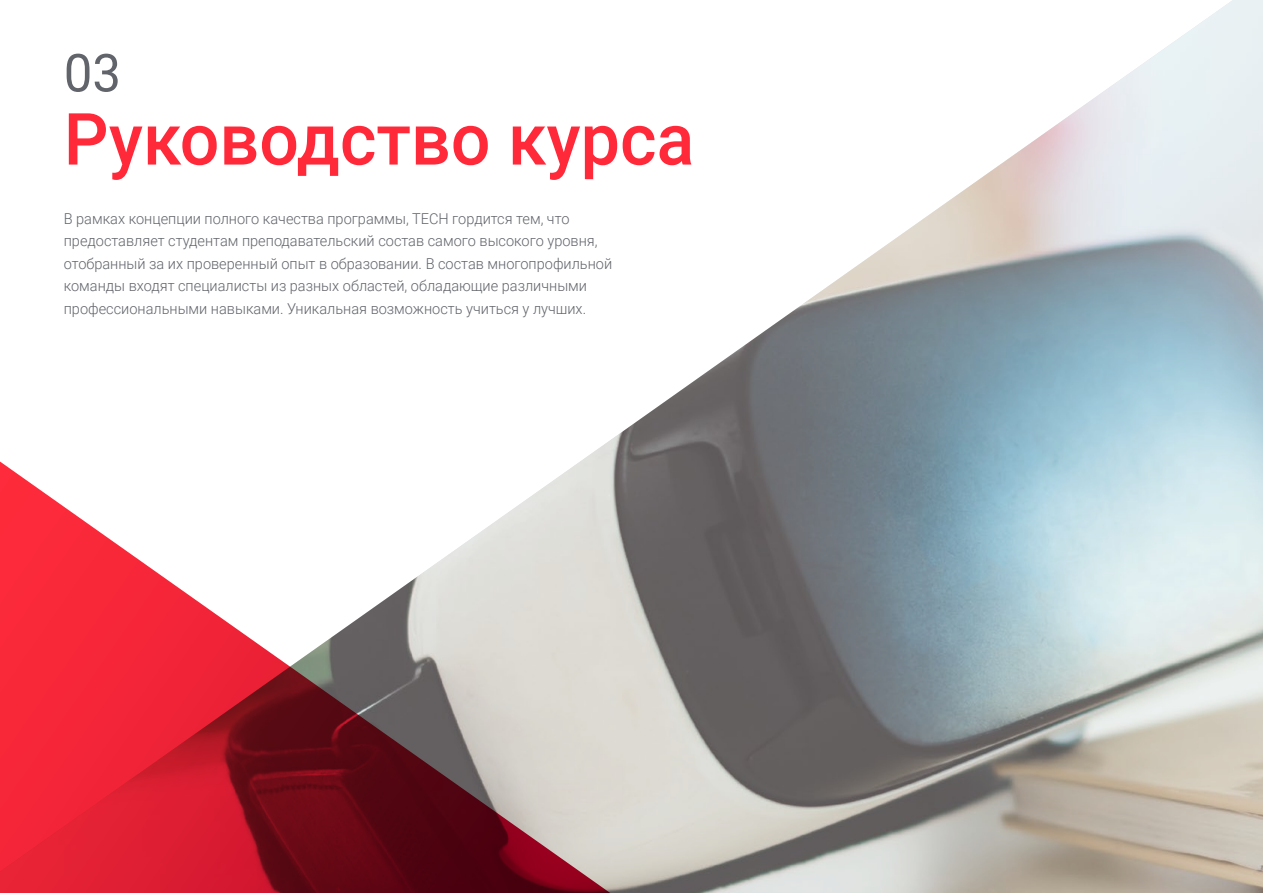
<style>
.page{position:relative;width:1263px;height:893px;background:#fff}
.page>*{position:absolute;margin:0;border:0;box-sizing:border-box;transform-origin:0 0}
.t1{font:500 72px "Roboto";color:#ff293a}
.t2{font:52.5px "Roboto";color:#61646a}
.t3{font:300 15px/22.5px "Roboto";color:#61646a}
</style>
<div class="page">
<img style="left:602px;top:0;width:661px;height:893px">
<svg style="left:0;top:446px;width:640px;height:447px"></svg>
<h2 class="t2" style="left:64px;top:36px;width:59px">03</h2>
<h1 class="t1" style="left:64px;top:89px;width:632px">Руководство курса</h1>
<p class="t3" style="left:64px;top:207px;width:550px">В рамках концепции полного качества программы, TECH гордится тем, что предоставляет студентам преподавательский состав самого высокого уровня, отобранный за их проверенный опыт в образовании. В состав многопрофильной команды входят специалисты из разных областей, обладающие различными профессиональными навыками. Уникальная возможность учиться у лучших.</p>
</div>
